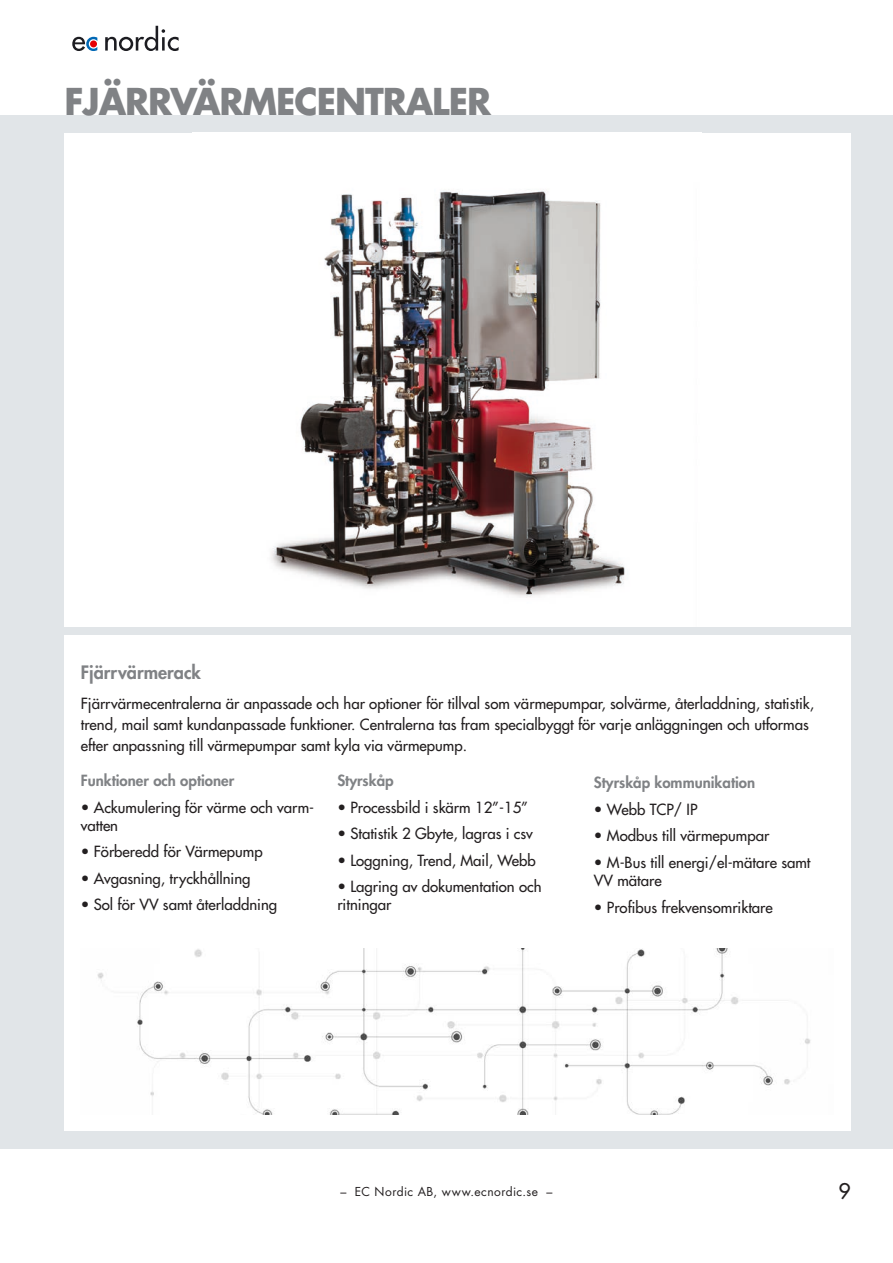
<style>
.page{position:relative;width:893px;height:1263px;background:#fff}
.page>*{position:absolute;margin:0;border:0;box-sizing:border-box;transform-origin:0 0}
.Produktsidrubrik{font:700 36px "Futura Std";letter-spacing:-.03em;color:#808285}
.t1{font:500 21px "Futura Std";color:#231f20}
.Rubrik{font:800 18px "Futura Std";color:#808285}
.Rubrik-2{font:500 15px/18px "Futura Std";color:#231f20}
.Rubrik-3{font:800 15px "Futura Std";color:#808285}
.t2{font:12px "Futura Std";letter-spacing:.04em;color:#231f20}
</style>
<div class="page">
<div style="left:0;top:115px;width:893px;height:1033px;background:#e1e5e8"></div>
<div style="left:64px;top:636px;width:786px;height:495px;background:#fff"></div>
<svg style="left:72px;top:37px;width:25px;height:14px"></svg>
<svg style="left:105px;top:26px;width:74px;height:25px"></svg>
<div style="left:90px;top:40px;width:7px;height:7px;background:#e60004;border-radius:50%"></div>
<div style="left:64px;top:133px;width:786px;height:493px;background:#fff"></div>
<img style="left:271px;top:191px;width:354px;height:407px">
<img style="left:97px;top:948px;width:714px;height:166px">
<p class="Produktsidrubrik" style="left:65px;top:77px;width:428px">FJÄRRVÄRMECENTRALER</p>
<p class="Rubrik" style="left:81px;top:661px;width:122px">Fjärrvärmerack</p>
<p class="Rubrik-2" style="left:81px;top:693px;width:735px;line-height:21px">Fjärrvärmecentralerna är anpassade och har optioner för tillval som värmepumpar, solvärme, återladdning, statistik, trend, mail samt kundanpassade funktioner. Centralerna tas fram specialbyggt för varje anläggningen och utformas efter anpassning till värmepumpar samt kyla via värmepump.</p>
<p class="Rubrik-3" style="left:81px;top:771px;width:155px">Funktioner och optioner</p>
<p class="Rubrik-2" style="left:81px;top:798px;width:235px">• Ackumulering för värme och varm&shy;vatten</p>
<p class="Rubrik-2" style="left:81px;top:843px;width:183px">• Förberedd för Värmepump</p>
<p class="Rubrik-2" style="left:81px;top:869px;width:171px">• Avgasning, tryckhållning</p>
<p class="Rubrik-2" style="left:81px;top:896px;width:198px">• Sol för VV samt återladdning</p>
<p class="Rubrik-3" style="left:337px;top:771px;width:58px">Styrskåp</p>
<p class="Rubrik-2" style="left:337px;top:798px;width:192px">• Processbild i skärm 12”-15”</p>
<p class="Rubrik-2" style="left:337px;top:825px;width:197px">• Statistik 2 Gbyte, lagras i csv</p>
<p class="Rubrik-2" style="left:337px;top:851px;width:200px">• Loggning, Trend, Mail, Webb</p>
<p class="Rubrik-2" style="left:337px;top:878px;width:206px">• Lagring av dokumentation och ritningar</p>
<p class="Rubrik-3" style="left:594px;top:773px;width:163px">Styrskåp kommunikation</p>
<p class="Rubrik-2" style="left:594px;top:800px;width:105px">• Webb TCP/ IP</p>
<p class="Rubrik-2" style="left:594px;top:827px;width:177px">• Modbus till värmepumpar</p>
<p class="Rubrik-2" style="left:594px;top:853px;width:218px">• M-Bus till energi/el-mätare samt<br>VV mätare</p>
<p class="Rubrik-2" style="left:594px;top:898px;width:180px">• Profibus frekvensomriktare</p>
<p class="t2" style="left:340px;top:1183px;width:214px">– EC Nordic AB, www.ecnordic.se –</p>
<h2 class="t1" style="left:838px;top:1178px;width:14px">9</h2>
</div>
